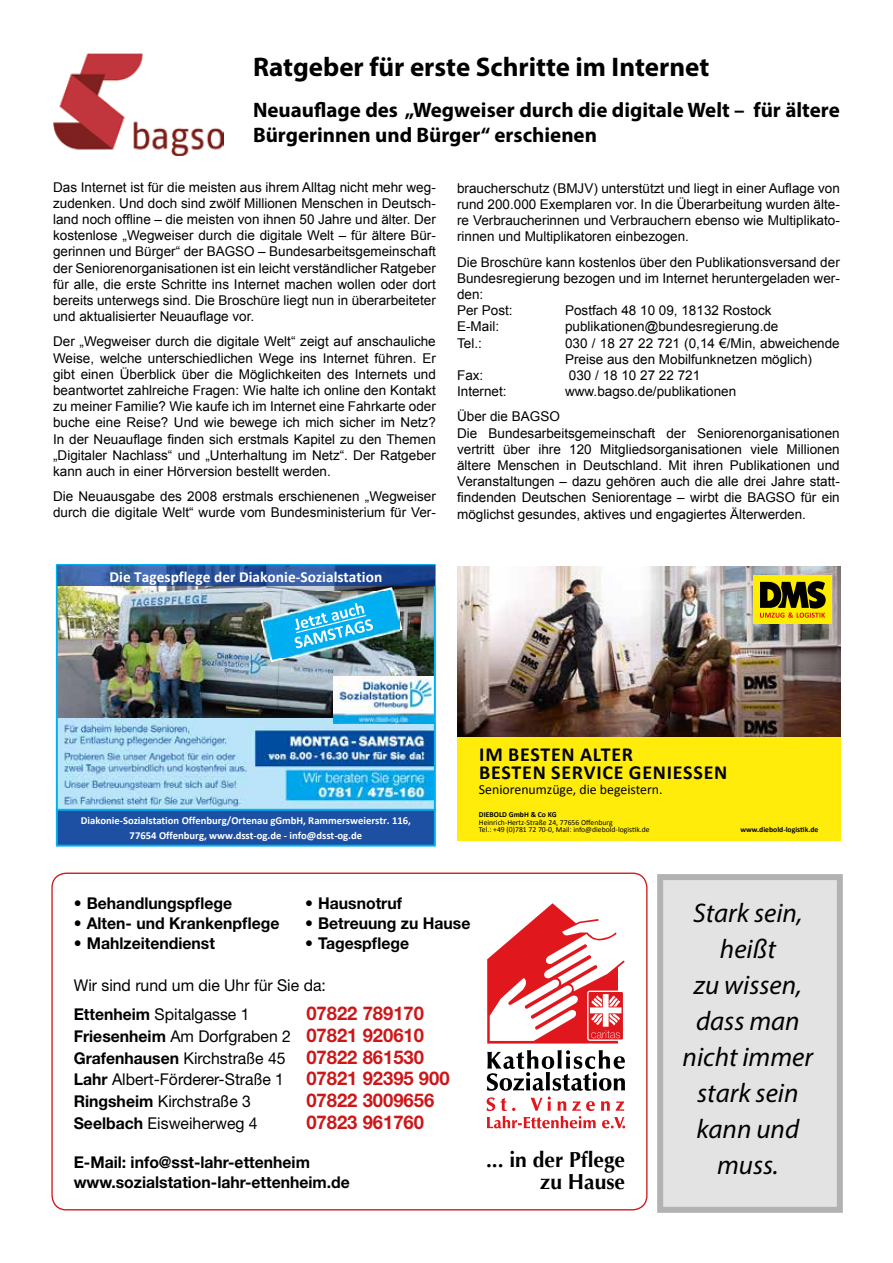
<style>
.page{position:relative;width:893px;height:1263px;background:#fff}
.page>*{position:absolute;margin:0;border:0;box-sizing:border-box;transform-origin:0 0}
.t1{font:italic 27px/36px "Myriad Pro";color:#000;text-align:center}
.t2{font:700 27px "Myriad Pro";color:#000}
.t3{font:700 21.6px/21.6px "Optima";color:#000;text-align:right}
.t4{font:700 21px/25.2px "Myriad Pro";color:#000}
.t5{font:700 19.95px/18.5px "Calibri";letter-spacing:.04em;color:#000}
.t6{font:700 18.9px "Helvetica Neue LT";color:#cd1719}
.t7{font:16.2px/21.6px "Helvetica Neue LT";color:#000}
.t8{font:700 16.2px/19.6px "Helvetica Neue LT";color:#000}
.t9{font:700 15.45px "Calibri";color:#fff}
.t10{font:13.8px "Calibri";color:#000}
.t11{font:13.5px/16.2px "Arial";color:#000}
.t12{font:700 10.65px/15px "Calibri";letter-spacing:-.005em;color:#fff;text-align:center}
.t13{font:7.65px/7.6px "Calibri";color:#000}
.t14{font:700 7.65px "Calibri";color:#000}
.s1{font-weight:700}
.s2{font-weight:700;font-size:18.9px;color:#cd1719}
</style>
<div class="page">
<div style="left:657px;top:874px;width:186px;height:339px;background:#e3e3e3;border:6px solid #b3b2b2"></div>
<img style="left:53px;top:53px;width:170px;height:102px">
<div style="left:457px;top:567px;width:383px;height:274px;background:#ffec0a"></div>
<img style="left:457px;top:567px;width:383px;height:169px">
<div style="left:753px;top:575px;width:78px;height:49px;background:#ffed00"></div>
<svg style="left:760px;top:581px;width:66px;height:37px"></svg>
<svg style="left:487px;top:1050px;width:138px;height:78px"></svg>
<svg style="left:487px;top:903px;width:138px;height:140px"></svg>
<img style="left:56px;top:564px;width:380px;height:245px">
<img style="left:57px;top:566px;width:377px;height:20px">
<svg style="left:56px;top:809px;width:380px;height:37px;background:#1a59aa"></svg>
<h1 class="t2" style="left:253px;top:49px;width:458px">Ratgeber für erste Schritte im Internet</h1>
<h3 class="t4" style="left:253px;top:97px;width:588px">Neuauflage des „Wegweiser durch die digitale Welt – für ältere<br>Bürgerinnen und Bürger“ erschienen</h3>
<p class="t11" style="left:457px;top:180px;width:384px;text-align:justify">braucherschutz (BMJV) unterstützt und liegt in einer Auflage von rund 200.000 Exemplaren vor. In die Überarbeitung wurden älte&shy;re Verbraucherinnen und Verbrauchern ebenso wie Multiplikato&shy;rinnen und Multiplikatoren einbezogen.</p>
<p class="t11" style="left:457px;top:254px;width:384px">Die Broschüre kann kostenlos über den Publikationsversand der Bundesregierung bezogen und im Internet heruntergeladen wer&shy;den:<br>Per Post:</p>
<p class="t11" style="left:53px;top:179px;width:384px;text-align:justify">Das Internet ist für die meisten aus ihrem Alltag nicht mehr weg&shy;zudenken. Und doch sind zwölf Millionen Menschen in Deutsch&shy;land noch offline – die meisten von ihnen 50 Jahre und älter. Der kostenlose „Wegweiser durch die digitale Welt – für ältere Bür&shy;gerinnen und Bürger“ der BAGSO – Bundesarbeitsgemeinschaft der Seniorenorganisationen ist ein leicht verständlicher Ratgeber für alle, die erste Schritte ins Internet machen wollen oder dort bereits unterwegs sind. Die Broschüre liegt nun in überarbeiteter und aktualisierter Neuauflage vor.</p>
<p class="t11" style="left:53px;top:334px;width:384px;text-align:justify">Der „Wegweiser durch die digitale Welt“ zeigt auf anschauliche Weise, welche unterschiedlichen Wege ins Internet führen. Er gibt einen Überblick über die Möglichkeiten des Internets und beantwortet zahlreiche Fragen: Wie halte ich online den Kontakt zu meiner Familie? Wie kaufe ich im Internet eine Fahrkarte oder buche eine Reise? Und wie bewege ich mich sicher im Netz?<br>In der Neuauflage finden sich erstmals Kapitel zu den Themen „Digitaler Nachlass“ und „Unterhaltung im Netz“. Der Ratgeber kann auch in einer Hörversion bestellt werden.</p>
<p class="t11" style="left:53px;top:489px;width:384px">Die Neuausgabe des 2008 erstmals erschienenen „Wegweiser durch die digitale Welt“ wurde vom Bundesministerium für Ver-</p>
<p class="t11" style="left:565px;top:302px;width:208px">Postfach 48 10 09, 18132 Rostock</p>
<p class="t11" style="left:457px;top:319px;width:43px">E-Mail:</p>
<p class="t11" style="left:565px;top:319px;width:215px">publikationen@bundesregierung.de</p>
<p class="t11" style="left:457px;top:335px;width:26px">Tel.:</p>
<p class="t11" style="left:565px;top:335px;width:276px">030 / 18 27 22 721 (0,14 €/Min, abweichende<br>Preise aus den Mobilfunknetzen möglich)</p>
<p class="t11" style="left:457px;top:367px;width:28px">Fax:</p>
<p class="t11" style="left:569px;top:367px;width:133px">030 / 18 10 27 22 721</p>
<p class="t11" style="left:457px;top:383px;width:51px">Internet:</p>
<p class="t11" style="left:565px;top:383px;width:173px">www.bagso.de/publikationen</p>
<p class="t11" style="left:457px;top:409px;width:384px">Über die BAGSO<br>Die Bundesarbeitsgemeinschaft der Seniorenorganisationen vertritt über ihre 120 Mitgliedsorganisationen viele Millionen ältere Menschen in Deutschland. Mit ihren Publikationen und Veranstaltungen – dazu gehören auch die alle drei Jahre statt&shy;findenden Deutschen Seniorentage – wirbt die BAGSO für ein möglichst gesundes, aktives und engagiertes Älterwerden.</p>
<p class="t9" style="left:109px;top:567px;width:274px">Die Tagespflege der Diakonie-Sozialstation</p>
<p class="t12" style="left:81px;top:812px;width:332px">Diakonie-Sozialstation Offenburg/Ortenau gGmbH, Rammersweierstr. 116,<br>77654 Offenburg, www.dsst-og.de - info@dsst-og.de</p>
<h3 class="t5" style="left:479px;top:744px;width:250px">IM BESTEN ALTER<br>BESTEN SERVICE GENIESSEN</h3>
<p class="t10" style="left:479px;top:780px;width:185px">Seniorenumzüge, die begeistern.</p>
<p class="t14" style="left:479px;top:809px;width:79px">DIEBOLD GmbH &amp; Co KG</p>
<p class="t13" style="left:479px;top:818px;width:172px">Heinrich-Hertz-Straße 24, 77656 Offenburg<br>Tel.: +49 (0)781 72 70-0, Mail: info@diebold-logistik.de</p>
<p class="t14" style="left:740px;top:824px;width:80px">www.diebold-logistik.de</p>
<p class="t8" style="left:74px;top:893px;width:160px">• Behandlungspflege</p>
<p class="t8" style="left:74px;top:913px;width:207px">• Alten- und Krankenpflege</p>
<p class="t8" style="left:74px;top:932px;width:143px">• Mahlzeitendienst</p>
<p class="t7" style="left:74px;top:970px;width:254px;line-height:29.4px">Wir sind rund um die Uhr für Sie da:<br><span class="s1">Ettenheim</span> Spitalgasse 1</p>
<p class="t8" style="left:305px;top:893px;width:98px">• Hausnotruf</p>
<p class="t8" style="left:305px;top:913px;width:167px">• Betreuung zu Hause</p>
<p class="t8" style="left:305px;top:932px;width:106px">• Tagespflege</p>
<h3 class="t6" style="left:306px;top:1002px;width:119px">07822 789170</h3>
<p class="t7" style="left:74px;top:1025px;width:377px"><span class="s1">Friesenheim</span> Am Dorfgraben 2 <span class="s2">07821 920610<br></span><span class="s1">Grafenhausen</span> Kirchstraße 45 <span class="s2">07822 861530<br></span><span class="s1">Lahr</span> Albert-Förderer-Straße 1 <span class="s2">07821 92395 900<br></span><span class="s1">Ringsheim</span> Kirchstraße 3</p>
<h3 class="t6" style="left:306px;top:1088px;width:129px">07822 3009656</h3>
<p class="t7" style="left:74px;top:1112px;width:185px"><span class="s1">Seelbach</span> Eisweiherweg 4</p>
<h3 class="t6" style="left:306px;top:1110px;width:119px">07823 961760</h3>
<p class="t8" style="left:74px;top:1152px;width:278px">E-Mail: info@sst-lahr-ettenheim www.sozialstation-lahr-ettenheim.de</p>
<h2 class="t3" style="left:486px;top:1149px;width:141px">... in der Pflege zu Hause</h2>
<h1 class="t1" style="left:683px;top:894px;width:132px">Stark sein, heißt<br>zu wissen, dass man nicht immer stark sein kann und muss.</h1>
</div>
